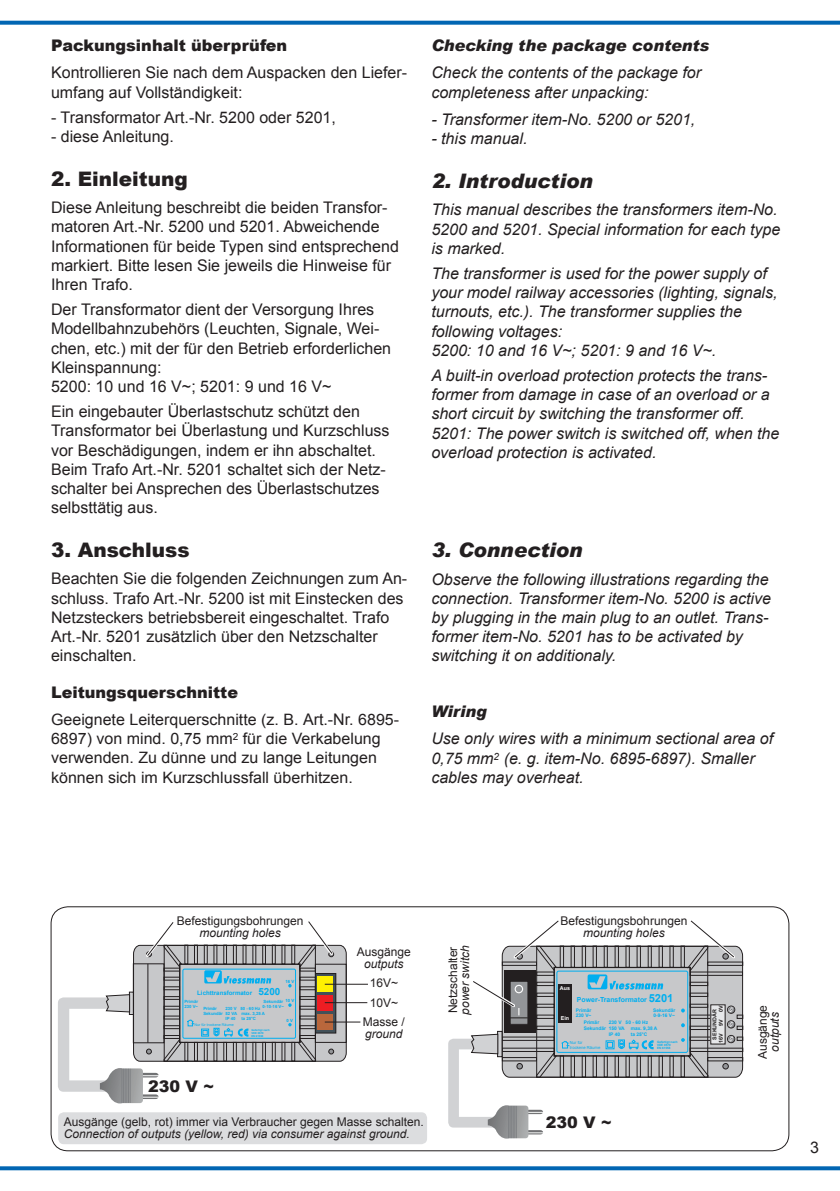
<style>
.page{position:relative;width:840px;height:1191px;background:#fff}
.page>*{position:absolute;margin:0;border:0;box-sizing:border-box;transform-origin:0 0}
.t1{font:italic 900 20px "Arial";color:#231f20}
.t2{font:900 20px "Arial";color:#231f20}
.t3{font:16px/19.2px "Arial";color:#231f20}
.t4{font:italic 16px/19.2px "Arial";color:#231f20}
.t5{font:900 16px "Arial";color:#231f20}
.t6{font:italic 900 16px "Arial";color:#231f20}
.t7{font:15.6px/19.2px "Arial";color:#231f20}
.t8{font:12px/19.6px "Arial";color:#231f20;text-align:center}
.t9{font:italic 12px "Arial";color:#231f20}
.t10{font:700 7px "Arial";color:#00aeef}
.t11{font:700 6.2px "Arial";color:#00aeef}
.t12{font:700 5.4px/6.4px "Arial";color:#231f20}
.t13{font:700 5.4px "Arial";color:#fff}
.t14{font:700 4.8px/4.8px "Arial";color:#00aeef}
.t15{font:700 4.4px/4.2px "Arial";color:#00aeef}
.t16{font:4.2px/5px "Arial";color:#00aeef}
.t17{font:3.6px "Arial";color:#00aeef}
.t18{font:700 3px/3.4px "Arial";color:#00aeef}
.t19{font:700 2.6px/3px "Arial";color:#00aeef}
.s1{font-size:16px}
.s2{font-size:9.8px}
.s3{font-size:11.2px}
</style>
<div class="page">
<hr style="left:0;top:21px;width:839px;height:3px;background:#0166b3">
<svg style="left:0;top:1166px;width:839px;height:4px;background:#1471b8"></svg>
<svg style="left:58px;top:921px;width:288px;height:182px"></svg>
<hr style="left:324px;top:1002px;width:43px;height:1px;background:#231f20">
<hr style="left:324px;top:984px;width:44px;height:1px;background:#231f20">
<hr style="left:324px;top:1021px;width:36px;height:1px;background:#231f20">
<svg style="left:448px;top:920px;width:294px;height:218px"></svg>
<div style="left:58px;top:1112px;width:369px;height:32px;background:#dcdddf;border-radius:6px"></div>
<div style="left:51px;top:906px;width:738px;height:245px;border:1px solid #231f20;border-radius:17px"></div>
<p class="t5" style="left:51px;top:34px;width:237px">Packungsinhalt überprüfen</p>
<p class="t3" style="left:51px;top:63px;width:357px">Kontrollieren Sie nach dem Auspacken den Liefer&shy;umfang auf Vollständigkeit:</p>
<p class="t3" style="left:51px;top:108px;width:286px">- Transformator Art.-Nr. 5200 oder 5201,</p>
<p class="t3" style="left:51px;top:127px;width:124px">- diese Anleitung.</p>
<p class="t2" style="left:51px;top:164px;width:138px">2. Einleitung</p>
<p class="t3" style="left:51px;top:198px;width:349px">Diese Anleitung beschreibt die beiden Transfor&shy;matoren Art.-Nr. 5200 und 5201. Abweichende Informationen für beide Typen sind entsprechend markiert. Bitte lesen Sie jeweils die Hinweise für Ihren Trafo.</p>
<p class="t3" style="left:51px;top:300px;width:341px">Der Transformator dient der Versorgung Ihres Modellbahnzubehörs (Leuchten, Signale, Wei&shy;chen, etc.) mit der für den Betrieb erforderlichen Kleinspannung:<br>5200: 10 und 16 V~; 5201: 9 und 16 V~</p>
<p class="t3" style="left:51px;top:402px;width:340px">Ein eingebauter Überlastschutz schützt den Transformator bei Überlastung und Kurzschluss vor Beschädigungen, indem er ihn abschaltet.<br>Beim Trafo Art.-Nr. 5201 schaltet sich der Netz&shy;schalter bei Ansprechen des Überlastschutzes selbsttätig aus.</p>
<p class="t2" style="left:51px;top:535px;width:140px">3. Anschluss</p>
<p class="t3" style="left:51px;top:569px;width:357px">Beachten Sie die folgenden Zeichnungen zum An&shy;schluss. Trafo Art.-Nr. 5200 ist mit Einstecken des Netzsteckers betriebsbereit eingeschaltet. Trafo Art.-Nr. 5201 zusätzlich über den Netzschalter einschalten.</p>
<p class="t5" style="left:51px;top:680px;width:188px">Leitungsquerschnitte</p>
<p class="t7" style="left:51px;top:710px;width:349px">Geeignete Leiterquerschnitte (z. B. <span class="s1">Art.-Nr.</span> 6895- 6897) von mind. 0,75 mm<sup>2</sup> für die Verkabelung verwenden. Zu dünne und zu lange Leitungen können sich im Kurzschlussfall überhitzen.</p>
<p class="t6" style="left:431px;top:36px;width:279px">Checking the package contents</p>
<p class="t4" style="left:431px;top:63px;width:271px">Check the contents of the package for completeness after unpacking:</p>
<p class="t4" style="left:431px;top:110px;width:265px">- Transformer item-No. 5200 or 5201,</p>
<p class="t4" style="left:431px;top:129px;width:98px">- this manual.</p>
<p class="t1" style="left:431px;top:169px;width:163px">2. Introduction</p>
<p class="t4" style="left:431px;top:200px;width:350px">This manual describes the transformers item-No.<br>5200 and 5201. Special information for each type is marked.</p>
<p class="t4" style="left:431px;top:264px;width:347px">The transformer is used for the power supply of your model railway accessories (lighting, signals, turnouts, etc.). The transformer supplies the following voltages:<br>5200: 10 and 16 V~; 5201: 9 and 16 V~.</p>
<p class="t4" style="left:431px;top:366px;width:349px">A built-in overload protection protects the trans&shy;former from damage in case of an overload or a short circuit by switching the transformer off.<br>5201: The power switch is switched off, when the overload protection is activated.</p>
<p class="t1" style="left:431px;top:538px;width:153px">3. Connection</p>
<p class="t4" style="left:431px;top:569px;width:341px">Observe the following illustrations regarding the connection. Transformer item-No. 5200 is active by plugging in the main plug to an outlet. Trans&shy;former item-No. 5201 has to be activated by switching it on additionaly.</p>
<p class="t6" style="left:431px;top:701px;width:57px">Wiring</p>
<p class="t4" style="left:431px;top:729px;width:343px">Use only wires with a minimum sectional area of<br>0,75 mm<sup>2</sup> (e. g. item-No. 6895-6897). Smaller cables may overheat.</p>
<p class="t8" style="left:176px;top:910px;width:128px">Befestigungsbohrungen</p>
<p class="t9" style="left:199px;top:924px;width:83px">mounting holes</p>
<p class="t8" style="left:560px;top:910px;width:128px">Befestigungsbohrungen</p>
<p class="t9" style="left:583px;top:924px;width:83px">mounting holes</p>
<p class="t15" style="left:285px;top:979px;width:10px">16 V</p>
<p class="t11" style="left:197px;top:988px;width:84px">Lichttransformator <span class="s2">5200</span></p>
<p class="t17" style="left:194px;top:1022px;width:41px">Nur für trockene Räume</p>
<p class="t15" style="left:285px;top:999px;width:10px">10 V</p>
<p class="t15" style="left:286px;top:1018px;width:8px">0 V</p>
<p class="t15" style="left:184px;top:999px;width:15px">Primär<br>230 V~</p>
<p class="t15" style="left:262px;top:999px;width:23px">Sekundär<br>0-10-16 V~</p>
<p class="t15" style="left:203px;top:1006px;width:15px">Primär</p>
<p class="t15" style="left:225px;top:1006px;width:36px">230 V 50 - 60 Hz</p>
<p class="t15" style="left:203px;top:1011px;width:63px">Sekundär 52 VA max. 3,25 A</p>
<p class="t15" style="left:225px;top:1017px;width:11px">IP 40</p>
<p class="t15" style="left:241px;top:1017px;width:16px">ta 25°C</p>
<p class="t19" style="left:251px;top:1028px;width:20px">Gefertigt nach<br>VDE 0570<br>EN 61558</p>
<p class="t8" style="left:357px;top:941px;width:56px">Ausgänge</p>
<p class="t9" style="left:364px;top:955px;width:41px">outputs</p>
<p class="t8" style="left:363px;top:973px;width:44px">16V~<br>10V~<br>Masse /</p>
<p class="t9" style="left:365px;top:1026px;width:39px">ground</p>
<p class="t8" style="left:443px;top:1013px;width:68px;rotate:-90deg">Netzschalter</p>
<p class="t9" style="left:457px;top:1014px;width:71px;rotate:-90deg">power switch</p>
<p class="t13" style="left:559px;top:984px;width:12px">Aus</p>
<p class="t13" style="left:560px;top:1014px;width:10px">Ein</p>
<p class="t12" style="left:711px;top:1043px;width:36px;text-indent:4px;rotate:-90deg">SEKUNDÄR<br>16V</p>
<p class="t10" style="left:576px;top:995px;width:98px">Power-Transformator <span class="s3">5201</span></p>
<p class="t16" style="left:569px;top:1039px;width:32px">Nur für<br>trockene Räume</p>
<p class="t12" style="left:717px;top:1012px;width:8px;rotate:-90deg">0V</p>
<p class="t14" style="left:575px;top:1007px;width:17px">Primär<br>230 V~</p>
<p class="t14" style="left:652px;top:1007px;width:24px">Sekundär<br>0-9-16 V~</p>
<p class="t12" style="left:717px;top:1026px;width:8px;rotate:-90deg">9V</p>
<p class="t14" style="left:583px;top:1020px;width:17px">Primär</p>
<p class="t14" style="left:583px;top:1020px;width:66px;line-height:6px;text-indent:25px">230 V 50 - 60 Hz<br>Sekundär 150 VA</p>
<p class="t14" style="left:630px;top:1026px;width:28px">max. 9,38 A</p>
<p class="t14" style="left:608px;top:1032px;width:13px">IP 40</p>
<p class="t14" style="left:630px;top:1032px;width:18px">ta 25°C</p>
<p class="t18" style="left:656px;top:1039px;width:22px">Gefertigt nach<br>VDE 0570<br>EN 61558</p>
<p class="t8" style="left:752px;top:1059px;width:56px;rotate:-90deg">Ausgänge</p>
<p class="t9" style="left:766px;top:1051px;width:41px;rotate:-90deg">outputs</p>
<p class="t5" style="left:148px;top:1074px;width:67px">230 V ~</p>
<p class="t8" style="left:64px;top:1112px;width:361px">Ausgänge (gelb, rot) immer via Verbraucher gegen Masse schalten.</p>
<p class="t9" style="left:64px;top:1126px;width:347px">Connection of outputs (yellow, red) via consumer against ground.</p>
<p class="t5" style="left:545px;top:1111px;width:67px">230 V ~</p>
<p class="t3" style="left:809px;top:1138px;width:10px">3</p>
</div>
